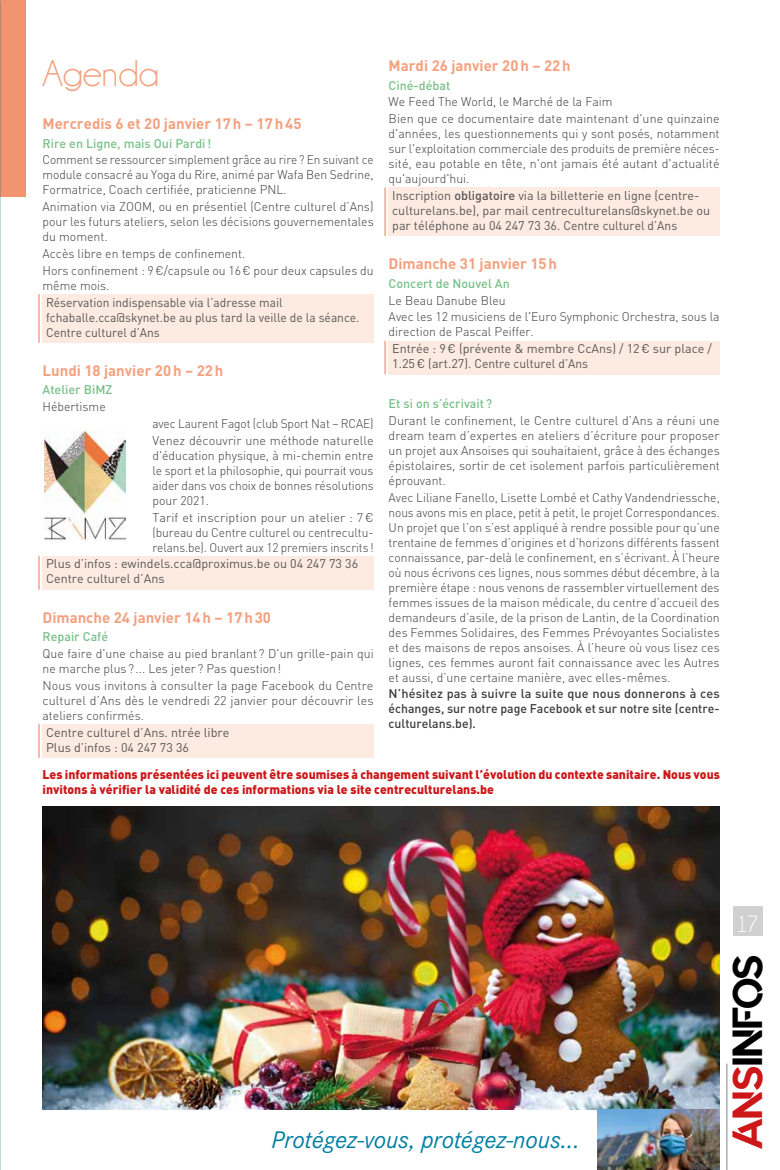
<style>
.page{position:relative;width:780px;height:1170px;background:#fff}
.page>*{position:absolute;margin:0;border:0;box-sizing:border-box;transform-origin:0 0}
.t1{font:41.88px "Quantify";color:#000}
.t2{font:37.5px "Champagne&Limousines";color:#f4a07e}
.t3{font:italic 25px "Corporate S";color:#007ea3}
.t4{font:23.75px "Champagne&Limousines";color:#fff;scale:.95 1}
.t5{font:700 15px "DIN";color:#f4a07e}
.t6{font:300 12.5px/15px "DIN";color:#3c3c3b;text-align:justify}
.t7{font:12.5px/15px "DIN";color:#575756}
.t8{font:300 12.5px/15px "DIN";color:#3c3c3b;text-align:justify;scale:.95 1}
.t9{font:900 12.5px/15px "DIN";color:#cd1719}
.t10{font:500 12.5px/15px "DIN";color:#3c3c3b;text-align:justify}
.t11{font:12.5px/15px "DIN";color:#575756;scale:.96 1}
.t12{font:500 12.5px "DIN";color:#79c088}
.s1{font-weight:500}
.s2{color:#cd1719}
</style>
<div class="page">
<hr style="left:726px;top:1063px;width:1px;height:106px;background:#9d9d9c">
<div style="left:732px;top:905px;width:30px;height:30px;background:#d0d0d0"></div>
<div style="left:43px;top:294px;width:330px;height:49px;background:#fdebe2"></div>
<hr style="left:38px;top:294px;width:2px;height:49px;background:#f39471">
<div style="left:43px;top:556px;width:330px;height:33px;background:#fdebe2"></div>
<hr style="left:38px;top:556px;width:2px;height:33px;background:#f39471">
<div style="left:43px;top:724px;width:330px;height:33px;background:#fdebe2"></div>
<hr style="left:38px;top:724px;width:2px;height:33px;background:#f39471">
<div style="left:388px;top:187px;width:331px;height:49px;background:#fdebe2"></div>
<hr style="left:384px;top:187px;width:1px;height:49px;background:#f39471">
<div style="left:388px;top:340px;width:331px;height:34px;background:#fdebe2"></div>
<hr style="left:384px;top:340px;width:1px;height:34px;background:#f39471">
<img style="left:45px;top:430px;width:80px;height:112px">
<div style="left:0;top:0;width:25px;height:197px;background:#f39471"></div>
<img style="left:43px;top:806px;width:676px;height:303px">
<img style="left:597px;top:1109px;width:122px;height:60px">
<svg style="left:0;top:85px;width:1px;height:15px"></svg>
<svg style="left:0;top:362px;width:1px;height:23px"></svg>
<svg style="left:0;top:141px;width:1px;height:69px"></svg>
<p class="t5" style="left:388px;top:56px;width:184px">Mardi 26 janvier 20h – 22h</p>
<p class="t12" style="left:388px;top:77px;width:63px">Ciné-débat</p>
<p class="t6" style="left:388px;top:93px;width:332px;line-height:16.8px">We Feed The World, le Marché de la Faim<br>Bien que ce documentaire date maintenant d'une quinzaine</p>
<p class="t6" style="left:388px;top:126px;width:332px">d'années, les questionnements qui y sont posés, notamment sur l'exploitation commerciale des produits de première néces&shy;sité, eau potable en tête, n'ont jamais été autant d'actualité qu'aujourd'hui.</p>
<p class="t7" style="left:392px;top:188px;width:319px">Inscription <span class="s1">obligatoire</span> via la billetterie en ligne (centre&shy;culturelans.be), par mail centreculturelans@skynet.be ou par téléphone au 04 247 73 36. Centre culturel d’Ans</p>
<p class="t5" style="left:388px;top:254px;width:170px">Dimanche 31 janvier 15h</p>
<p class="t12" style="left:388px;top:275px;width:123px">Concert de Nouvel An</p>
<p class="t6" style="left:388px;top:291px;width:332px;line-height:16.8px">Le Beau Danube Bleu<br>Avec les 12 musiciens de l'Euro Symphonic Orchestra, sous la</p>
<p class="t6" style="left:388px;top:324px;width:147px">direction de Pascal Peiffer.</p>
<p class="t7" style="left:392px;top:341px;width:321px">Entrée : 9€ (prévente &amp; membre CcAns) / 12€ sur place /<br>1.25€ (art.27). Centre culturel d’Ans</p>
<p class="t12" style="left:388px;top:395px;width:105px">Et si on s’écrivait?</p>
<p class="t6" style="left:388px;top:412px;width:333px">Durant le confinement, le Centre culturel d’Ans a réuni une dream team d’expertes en ateliers d’écriture pour proposer un projet aux Ansoises qui souhaitaient, grâce à des échanges épistolaires, sortir de cet isolement parfois particulièrement éprouvant.</p>
<p class="t6" style="left:388px;top:489px;width:333px">Avec Liliane Fanello, Lisette Lombé et Cathy Vandendriessche, nous avons mis en place, petit à petit, le projet Correspondances.<br>Un projet que l’on s’est appliqué à rendre possible pour qu’une trentaine de femmes d’origines et d’horizons différents fassent connaissance, par-delà le confinement, en s’écrivant. À l’heure où nous écrivons ces lignes, nous sommes début décembre, à la première étape : nous venons de rassembler virtuellement des femmes issues de la maison médicale, du centre d’accueil des demandeurs d’asile, de la prison de Lantin, de la Coordination des Femmes Solidaires, des Femmes Prévoyantes Socialistes et des maisons de repos ansoises. À l’heure où vous lisez ces lignes, ces femmes auront fait connaissance avec les Autres et aussi, d’une certaine manière, avec elles-mêmes.</p>
<p class="t10" style="left:388px;top:686px;width:332px">N’hésitez pas à suivre la suite que nous donnerons à ces échanges, sur notre page Facebook et sur notre site (centre&shy;culturelans.be).</p>
<p class="t9" style="left:43px;top:766px;width:679px">Les informations présentées ici peuvent être soumises à changement suivant l’évolution du contexte sanitaire. Nous vous invitons à vérifier la validité de ces informations via le site centreculturelans.be</p>
<h2 class="t2" style="left:43px;top:55px;width:118px">Agenda</h2>
<p class="t5" style="left:43px;top:114px;width:260px">Mercredis 6 et 20 janvier 17h – 17h45</p>
<p class="t12" style="left:43px;top:135px;width:170px">Rire en Ligne, mais Oui Pardi!</p>
<p class="t8" style="left:43px;top:152px;width:350px">Comment se ressourcer simplement grâce au rire? En suivant ce module consacré au Yoga du Rire, animé par Wafa Ben Sedrine, Formatrice, Coach certifiée, praticienne PNL.</p>
<p class="t6" style="left:43px;top:199px;width:332px">Animation via ZOOM, ou en présentiel (Centre culturel d’Ans) pour les futurs ateliers, selon les décisions gouvernementales du moment.</p>
<p class="t6" style="left:43px;top:245px;width:332px;line-height:16.8px">Accès libre en temps de confinement.<br>Hors confinement : 9€/capsule ou 16€ pour deux capsules du</p>
<p class="t6" style="left:43px;top:277px;width:68px">même mois.</p>
<p class="t11" style="left:46px;top:294px;width:328px">Réservation indispensable via l’adresse mail fchaballe.cca@skynet.be au plus tard la veille de la séance.<br>Centre culturel d’Ans</p>
<p class="t5" style="left:43px;top:360px;width:182px">Lundi 18 janvier 20h – 22h</p>
<p class="t12" style="left:43px;top:382px;width:71px">Atelier BiMZ</p>
<p class="t6" style="left:43px;top:399px;width:65px">Hébertisme</p>
<p class="t8" style="left:152px;top:415px;width:234px;line-height:16.8px">avec Laurent Fagot (club Sport Nat – RCAE)<br>Venez découvrir une méthode naturelle</p>
<p class="t6" style="left:152px;top:447px;width:223px">d'éducation physique, à mi-chemin entre le sport et la philosophie, qui pourrait vous aider dans vos choix de bonnes résolutions pour 2021.</p>
<p class="t6" style="left:152px;top:509px;width:223px">Tarif et inscription pour un atelier : 7€ (bureau du Centre culturel ou centrecultu&shy;relans.be). Ouvert aux 12 premiers inscrits!</p>
<p class="t7" style="left:46px;top:556px;width:314px">Plus d’infos : ewindels.cca@proximus.be ou 04 247 73 36<br>Centre culturel d’Ans</p>
<p class="t5" style="left:43px;top:607px;width:230px">Dimanche 24 janvier 14h – 17h30</p>
<p class="t12" style="left:43px;top:628px;width:67px">Repair Café</p>
<p class="t6" style="left:43px;top:645px;width:332px">Que faire d'une chaise au pied branlant? D'un grille-pain qui ne marche plus ? ... Les jeter ? Pas question!</p>
<p class="t6" style="left:43px;top:677px;width:332px">Nous vous invitons à consulter la page Facebook du Centre culturel d’Ans dès le vendredi 22 janvier pour découvrir les ateliers confirmés.</p>
<p class="t7" style="left:46px;top:724px;width:185px">Centre culturel d’Ans. ntrée libre<br>Plus d’infos : 04 247 73 36</p>
<h3 class="t3" style="left:271px;top:1125px;width:309px">Protégez-vous, protégez-nous...</h3>
<h3 class="t4" style="left:736px;top:911px;width:25px">17</h3>
<h1 class="t1" style="left:724px;top:1149px;width:197px;rotate:-90deg"><span class="s2">ANS</span>INFOS</h1>
</div>
